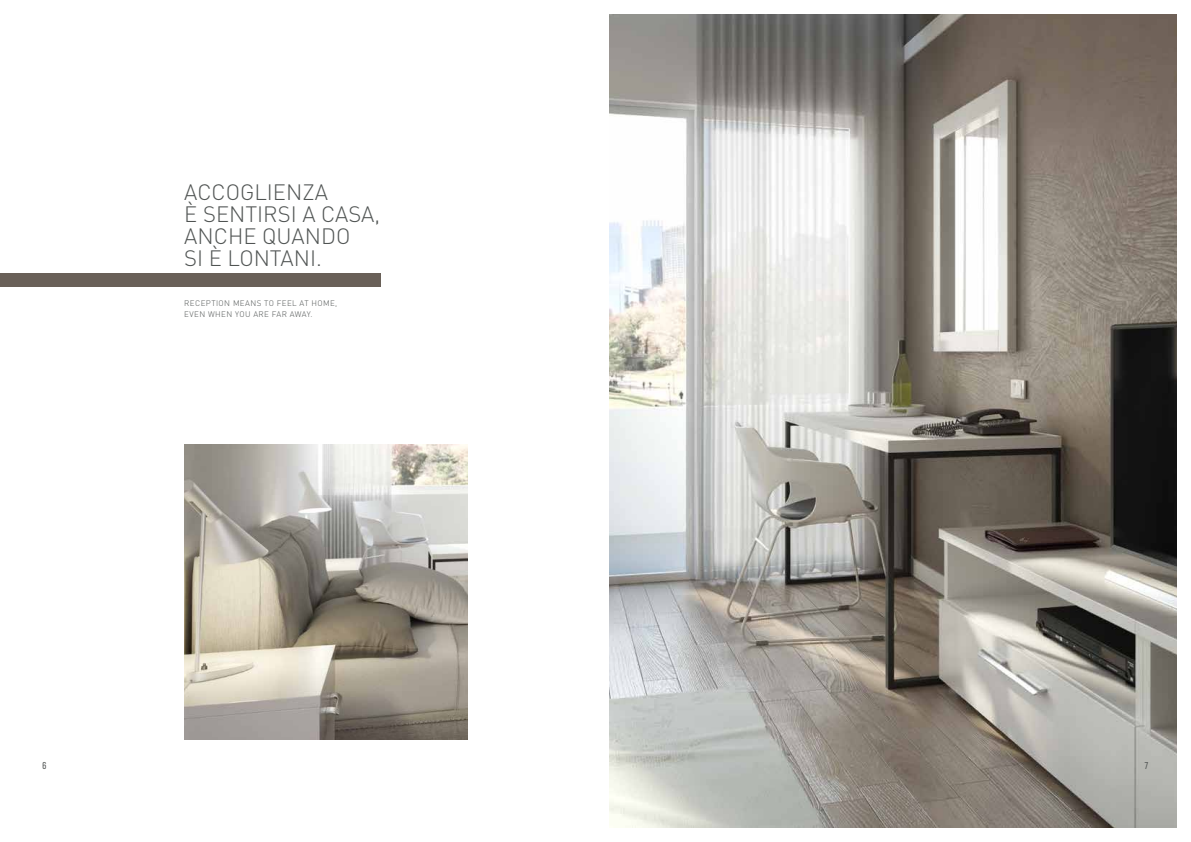
<style>
.page{position:relative;width:1191px;height:842px;background:#fff}
.page>*{position:absolute;margin:0;border:0;box-sizing:border-box;transform-origin:0 0}
.t1{font:300 22px/22px "DIN";color:#505453}
.t2{font:10px "Bebas Neue";color:#505453}
.t3{font:300 8px/11px "DIN";letter-spacing:.05em;color:#505453}
</style>
<div class="page">
<img style="left:609px;top:14px;width:567px;height:814px">
<div style="left:0;top:273px;width:380px;height:14px;background:#696058"></div>
<img style="left:184px;top:445px;width:283px;height:295px">
<h1 class="t1" style="left:184px;top:181px;width:197px">ACCOGLIENZA<br>È SENTIRSI A CASA,<br>ANCHE QUANDO<br>SI È LONTANI.</h1>
<p class="t3" style="left:184px;top:297px;width:154px">RECEPTION MEANS TO FEEL AT HOME,<br>EVEN WHEN YOU ARE FAR AWAY.</p>
<p class="t2" style="left:43px;top:760px;width:5px">6</p>
<p class="t2" style="left:1144px;top:760px;width:5px">7</p>
</div>
